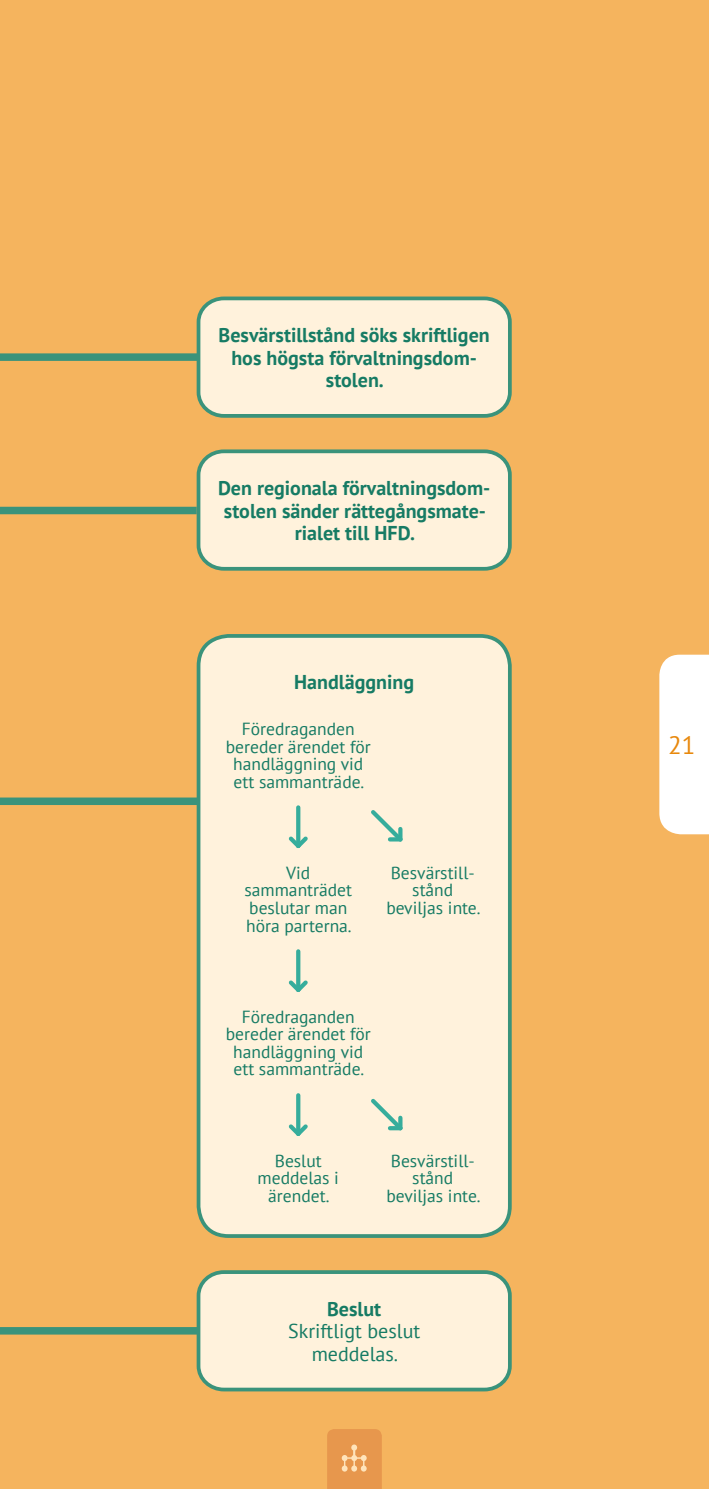
<style>
.page{position:relative;width:709px;height:1489px;background:#fff}
.page>*{position:absolute;margin:0;border:0;box-sizing:border-box;transform-origin:0 0}
.t1{font:25px "PT Sans Regular 2";color:#e8880c}
.t2{font:700 20px/22.5px "PT Sans";color:#167b64;text-align:center}
.t3{font:20px/22.5px "PT Sans";color:#167b64;text-align:center}
.t4{font:17.5px/17.5px "PT Sans Regular 2";color:#167b64;text-align:center}
.s1{font-family:"PT Sans"}
.s2{font-weight:700}
.s3{font-family:"PT Sans Regular 2"}
</style>
<div class="page">
<div style="left:0;top:0;width:709px;height:1488px;background:#f5b45e"></div>
<div style="left:198px;top:298px;width:312px;height:118px;background:#fff2dc;border-radius:24px"></div>
<div style="left:197px;top:296px;width:315px;height:122px;border:4px solid #3a937b;border-radius:24px"></div>
<div style="left:198px;top:636px;width:312px;height:599px;background:#fff2dc;border-radius:30px"></div>
<div style="left:197px;top:634px;width:314px;height:603px;border:4px solid #3a937b;border-radius:30px"></div>
<svg style="left:0;top:1326px;width:197px;height:8px;background:#529777"></svg>
<div style="left:0;top:797px;width:199px;height:8px;background:#3a937b"></div>
<div style="left:0;top:506px;width:197px;height:8px;background:#3a937b"></div>
<div style="left:0;top:353px;width:199px;height:8px;background:#3a937b"></div>
<div style="left:198px;top:451px;width:312px;height:117px;background:#fff2dc;border-radius:24px"></div>
<div style="left:197px;top:449px;width:315px;height:121px;border:4px solid #3a937b;border-radius:24px"></div>
<div style="left:198px;top:1271px;width:312px;height:118px;background:#fff2dc;border-radius:24px"></div>
<div style="left:197px;top:1270px;width:315px;height:121px;border:4px solid #3a937b;border-radius:24px"></div>
<svg style="left:288px;top:976px;width:20px;height:16px"></svg>
<svg style="left:296px;top:951px;width:4px;height:38px"></svg>
<svg style="left:371px;top:1098px;width:32px;height:33px"></svg>
<svg style="left:288px;top:1120px;width:20px;height:16px"></svg>
<svg style="left:296px;top:1095px;width:4px;height:38px"></svg>
<svg style="left:288px;top:832px;width:20px;height:17px"></svg>
<svg style="left:296px;top:807px;width:4px;height:39px"></svg>
<svg style="left:371px;top:810px;width:32px;height:32px"></svg>
<svg style="left:327px;top:1429px;width:55px;height:59px;background:#e89c55"></svg>
<div style="left:659px;top:654px;width:50px;height:180px;background:#fff"></div>
<p class="t2" style="left:219px;top:323px;width:272px">Besvärstillstånd söks skriftligen hos högsta förvaltningsdom&shy;stolen.</p>
<p class="t2" style="left:218px;top:476px;width:274px">Den regionala förvaltningsdom&shy;stolen sänder rättegångsmate&shy;rialet till HFD.</p>
<p class="t2" style="left:294px;top:670px;width:121px">Handläggning</p>
<p class="t4" style="left:226px;top:719px;width:146px">Föredraganden bereder ärendet för handläggning vid ett sammanträde.</p>
<p class="t4" style="left:244px;top:863px;width:109px">Vid sammanträdet <span class="s1">beslutar man </span>höra parterna.</p>
<p class="t4" style="left:386px;top:863px;width:96px">Besvärstill&shy;stånd beviljas inte.</p>
<p class="t4" style="left:226px;top:1007px;width:146px">Föredraganden bereder ärendet för handläggning vid ett sammanträde.</p>
<p class="t4" style="left:257px;top:1151px;width:83px"><span class="s1">Beslut </span>meddelas i ärendet.</p>
<p class="t4" style="left:386px;top:1151px;width:96px">Besvärstill&shy;stånd beviljas inte.</p>
<p class="t3" style="left:288px;top:1296px;width:134px"><span class="s2">Beslut<br></span>Skriftligt beslut <span class="s3">meddelas.</span></p>
<h1 class="t1" style="left:668px;top:729px;width:29px">21</h1>
</div>
